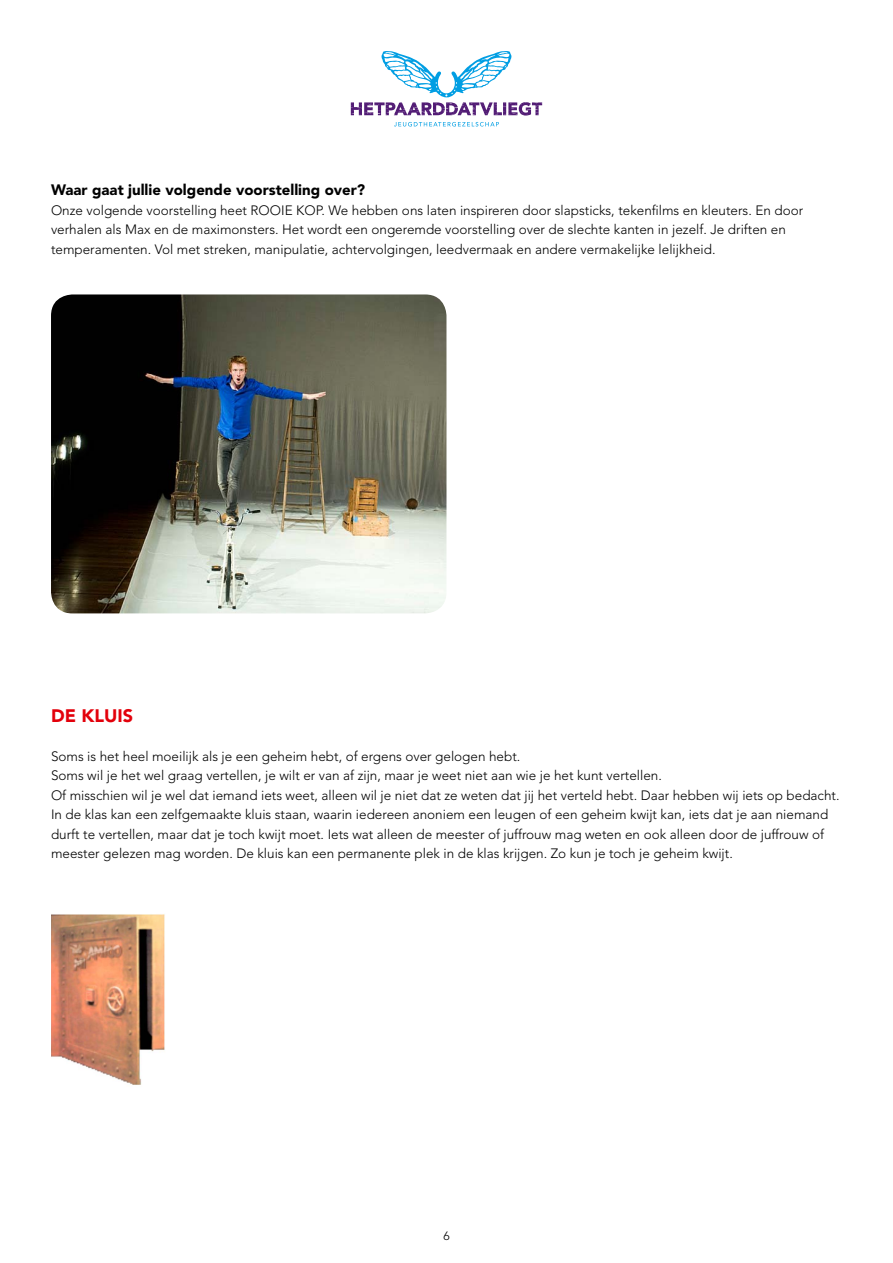
<style>
.page{position:relative;width:893px;height:1263px;background:#fff}
.page>*{position:absolute;margin:0;border:0;box-sizing:border-box;transform-origin:0 0}
.t1{font:900 18px "Avenir";color:#e3000b}
.t2{font:900 15px "Avenir";color:#000}
.t3{font:300 13.5px/19.5px "Avenir";color:#000}
.t4{font:300 12px "Avenir";color:#000}
</style>
<div class="page">
<svg style="left:394px;top:122px;width:105px;height:4px"></svg>
<svg style="left:351px;top:51px;width:191px;height:65px"></svg>
<img style="left:51px;top:294px;width:395px;height:319px">
<img style="left:51px;top:914px;width:114px;height:171px">
<p class="t2" style="left:51px;top:181px;width:316px">Waar gaat jullie volgende voorstelling over?</p>
<p class="t3" style="left:51px;top:200px;width:754px">Onze volgende voorstelling heet ROOIE KOP. We hebben ons laten inspireren door slapsticks, tekenfilms en kleuters. En door verhalen als Max en de maximonsters. Het wordt een ongeremde voorstelling over de slechte kanten in jezelf. Je driften en temperamenten. Vol met streken, manipulatie, achtervolgingen, leedvermaak en andere vermakelijke lelijkheid.</p>
<h1 class="t1" style="left:51px;top:704px;width:83px">DE KLUIS</h1>
<p class="t3" style="left:51px;top:746px;width:790px">Soms is het heel moeilijk als je een geheim hebt, of ergens over gelogen hebt.<br>Soms wil je het wel graag vertellen, je wilt er van af zijn, maar je weet niet aan wie je het kunt vertellen.<br>Of misschien wil je wel dat iemand iets weet, alleen wil je niet dat ze weten dat jij het verteld hebt. Daar hebben wij iets op bedacht.<br>In de klas kan een zelfgemaakte kluis staan, waarin iedereen anoniem een leugen of een geheim kwijt kan, iets dat je aan niemand durft te vertellen, maar dat je toch kwijt moet. Iets wat alleen de meester of juffrouw mag weten en ook alleen door de juffrouw of meester gelezen mag worden. De kluis kan een permanente plek in de klas krijgen. Zo kun je toch je geheim kwijt.</p>
<p class="t4" style="left:443px;top:1228px;width:8px">6</p>
</div>
